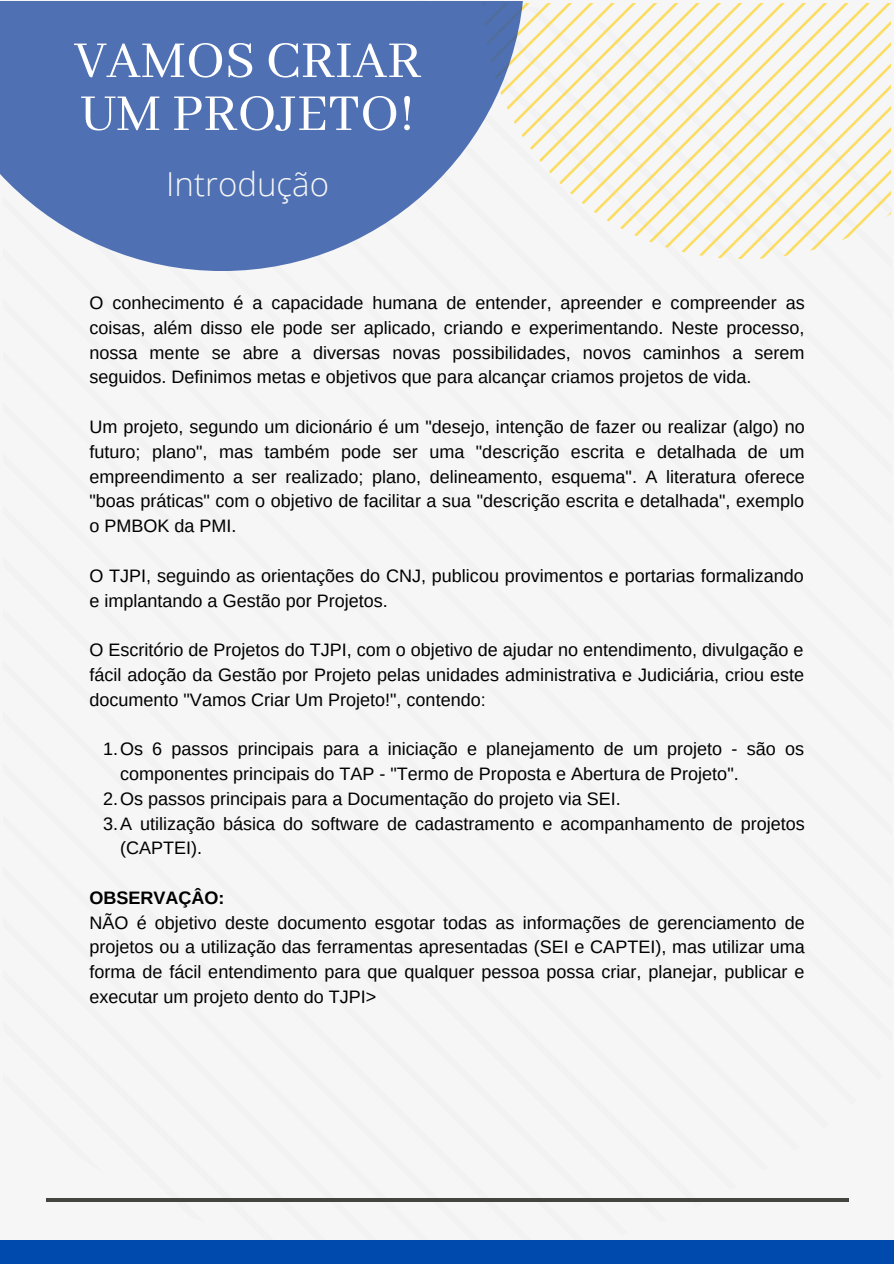
<style>
.page{position:relative;width:894px;height:1264px;background:#fff}
.page>*{position:absolute;margin:0;border:0;box-sizing:border-box;transform-origin:0 0}
.t1{font:57px/52.9px "Abhaya Libre";color:#fff}
.t2{font:300 33px "Open Sans";color:#f6f6f6}
.t3{font:18px/24.8px "Arimo";color:#000;text-align:justify}
.t4{font:700 18px "Arimo";color:#000}
</style>
<div class="page">
<div style="left:0;top:0;width:893px;height:1263px;background:#f6f6f6"></div>
<svg style="left:524px;top:3px;width:366px;height:256px"></svg>
<svg style="left:0;top:2px;width:524px;height:269px;fill:#4f71b4"></svg>
<div style="left:0;top:1240px;width:893px;height:23px;background:#004aad"></div>
<hr style="left:46px;top:1198px;width:802px;height:3px;background:#444440">
<p class="t1" style="left:74px;top:36px;width:348px">VAMOS CRIAR<br>UM PROJETO!</p>
<p class="t2" style="left:166px;top:161px;width:164px">Introdução</p>
<p class="t3" style="left:89px;top:290px;width:716px">O conhecimento é a capacidade humana de entender, apreender e compreender as coisas, além disso ele pode ser aplicado, criando e experimentando. Neste processo, nossa mente se abre a diversas novas possibilidades, novos caminhos a serem seguidos. Definimos metas e objetivos que para alcançar criamos projetos de vida.</p>
<p class="t3" style="left:89px;top:414px;width:716px">Um projeto, segundo um dicionário é um "desejo, intenção de fazer ou realizar (algo) no futuro; plano", mas também pode ser uma "descrição escrita e detalhada de um empreendimento a ser realizado; plano, delineamento, esquema". A literatura oferece "boas práticas" com o objetivo de facilitar a sua "descrição escrita e detalhada", exemplo o PMBOK da PMI.</p>
<p class="t3" style="left:89px;top:563px;width:715px">O TJPI, seguindo as orientações do CNJ, publicou provimentos e portarias formalizando e implantando a Gestão por Projetos.</p>
<p class="t3" style="left:89px;top:637px;width:716px">O Escritório de Projetos do TJPI, com o objetivo de ajudar no entendimento, divulgação e fácil adoção da Gestão por Projeto pelas unidades administrativa e Judiciária, criou este documento "Vamos Criar Um Projeto!", contendo:</p>
<p class="t3" style="left:120px;top:736px;width:685px;text-indent:-17px">1.Os 6 passos principais para a iniciação e planejamento de um projeto - são os componentes principais do TAP - "Termo de Proposta e Abertura de Projeto".</p>
<p class="t3" style="left:103px;top:786px;width:519px">2.Os passos principais para a Documentação do projeto via SEI.</p>
<p class="t3" style="left:120px;top:811px;width:686px;text-indent:-17px">3.A utilização básica do software de cadastramento e acompanhamento de projetos (CAPTEI).</p>
<p class="t4" style="left:89px;top:887px;width:137px">OBSERVAÇÂO:</p>
<p class="t3" style="left:89px;top:910px;width:716px">NÃO é objetivo deste documento esgotar todas as informações de gerenciamento de projetos ou a utilização das ferramentas apresentadas (SEI e CAPTEI), mas utilizar uma forma de fácil entendimento para que qualquer pessoa possa criar, planejar, publicar e executar um projeto dento do TJPI&gt;</p>
</div>
